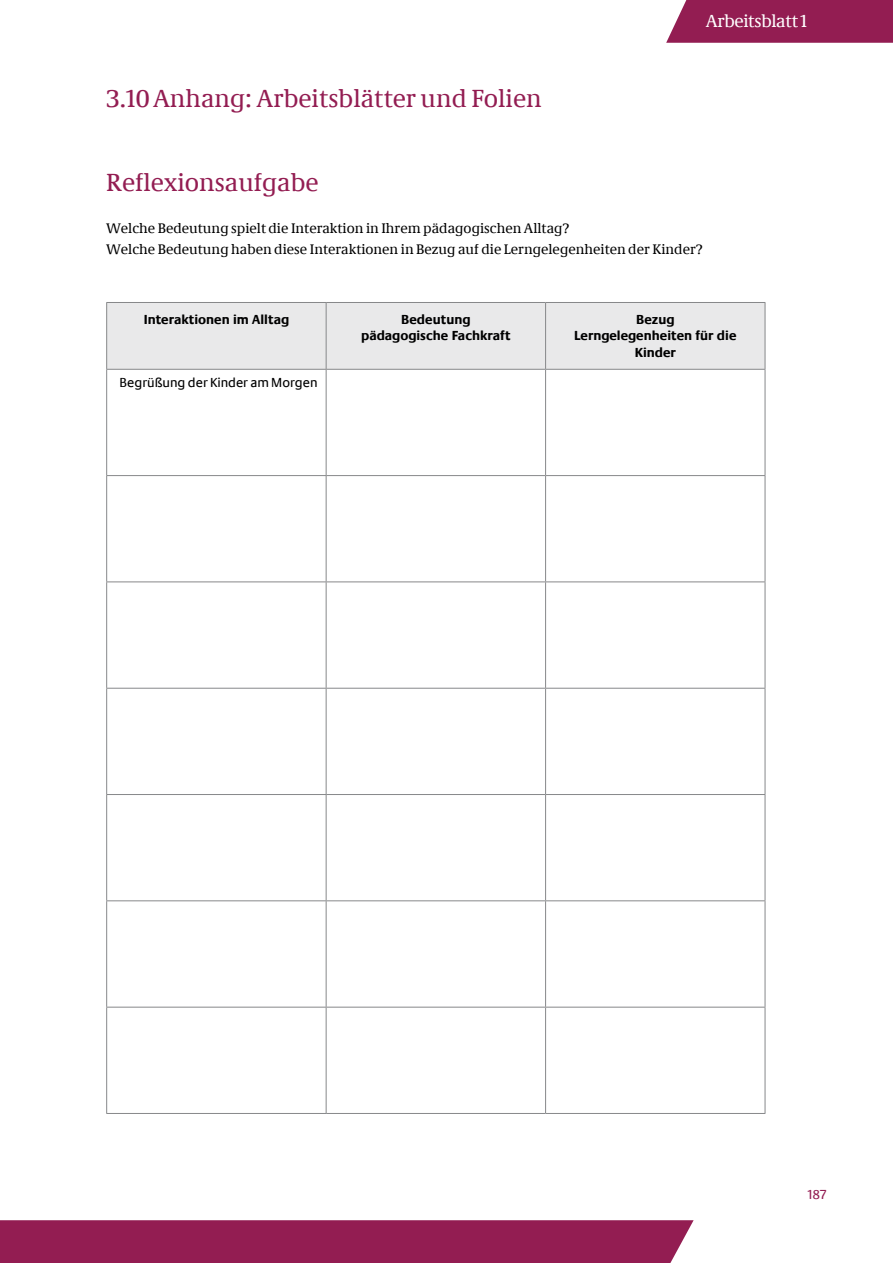
<style>
.page{position:relative;width:893px;height:1263px;background:#fff}
.page>*{position:absolute;margin:0;border:0;box-sizing:border-box;transform-origin:0 0}
.t1{font:25.5px "Neue Demos";color:#931d52}
.t2{font:18px "Neue Demos";letter-spacing:-.02em;color:#fff}
.t3{font:14.25px/21px "Neue Demos";color:#000}
.t4{font:700 13.5px/16.2px "Neue Praxis";color:#000;text-align:center}
.t5{font:13.5px "Neue Praxis";color:#000}
.t6{font:13.5px "Neue Praxis";color:#931d52}
</style>
<div class="page">
<div style="left:0;top:1220px;width:694px;height:43px;background:#931d52"></div>
<svg style="left:666px;top:0;width:227px;height:43px;background:#98285a"></svg>
<div style="left:107px;top:303px;width:658px;height:66px;background:#e9e9ea"></div>
<hr style="left:106px;top:302px;width:220px;height:1px;background:#87888a">
<hr style="left:106px;top:303px;width:1px;height:66px;background:#87888a">
<hr style="left:326px;top:302px;width:220px;height:1px;background:#87888a">
<hr style="left:326px;top:303px;width:1px;height:66px;background:#87888a">
<hr style="left:546px;top:302px;width:219px;height:1px;background:#87888a">
<hr style="left:545px;top:303px;width:1px;height:66px;background:#87888a">
<hr style="left:765px;top:303px;width:1px;height:66px;background:#87888a">
<hr style="left:106px;top:369px;width:220px;height:1px;background:#87888a">
<hr style="left:106px;top:370px;width:1px;height:105px;background:#87888a">
<hr style="left:326px;top:369px;width:220px;height:1px;background:#87888a">
<hr style="left:326px;top:370px;width:1px;height:105px;background:#87888a">
<hr style="left:546px;top:369px;width:219px;height:1px;background:#87888a">
<hr style="left:545px;top:370px;width:1px;height:105px;background:#87888a">
<hr style="left:765px;top:370px;width:1px;height:105px;background:#87888a">
<hr style="left:106px;top:475px;width:220px;height:1px;background:#87888a">
<hr style="left:106px;top:476px;width:1px;height:105px;background:#87888a">
<hr style="left:326px;top:475px;width:220px;height:1px;background:#87888a">
<hr style="left:326px;top:476px;width:1px;height:105px;background:#87888a">
<hr style="left:546px;top:475px;width:219px;height:1px;background:#87888a">
<hr style="left:545px;top:476px;width:1px;height:105px;background:#87888a">
<hr style="left:765px;top:476px;width:1px;height:105px;background:#87888a">
<hr style="left:106px;top:581px;width:220px;height:1px;background:#87888a">
<hr style="left:106px;top:582px;width:1px;height:106px;background:#87888a">
<hr style="left:326px;top:581px;width:220px;height:1px;background:#87888a">
<hr style="left:326px;top:582px;width:1px;height:106px;background:#87888a">
<hr style="left:546px;top:581px;width:219px;height:1px;background:#87888a">
<hr style="left:545px;top:582px;width:1px;height:106px;background:#87888a">
<hr style="left:765px;top:582px;width:1px;height:106px;background:#87888a">
<hr style="left:106px;top:688px;width:220px;height:1px;background:#87888a">
<hr style="left:106px;top:689px;width:1px;height:105px;background:#87888a">
<hr style="left:326px;top:688px;width:220px;height:1px;background:#87888a">
<hr style="left:326px;top:689px;width:1px;height:105px;background:#87888a">
<hr style="left:546px;top:688px;width:219px;height:1px;background:#87888a">
<hr style="left:545px;top:689px;width:1px;height:105px;background:#87888a">
<hr style="left:765px;top:689px;width:1px;height:105px;background:#87888a">
<hr style="left:106px;top:794px;width:220px;height:1px;background:#87888a">
<hr style="left:106px;top:795px;width:1px;height:105px;background:#87888a">
<hr style="left:326px;top:794px;width:220px;height:1px;background:#87888a">
<hr style="left:326px;top:795px;width:1px;height:105px;background:#87888a">
<hr style="left:546px;top:794px;width:219px;height:1px;background:#87888a">
<hr style="left:545px;top:795px;width:1px;height:105px;background:#87888a">
<hr style="left:765px;top:795px;width:1px;height:105px;background:#87888a">
<hr style="left:106px;top:900px;width:220px;height:1px;background:#87888a">
<hr style="left:106px;top:901px;width:1px;height:106px;background:#87888a">
<hr style="left:326px;top:900px;width:220px;height:1px;background:#87888a">
<hr style="left:326px;top:901px;width:1px;height:106px;background:#87888a">
<hr style="left:546px;top:900px;width:219px;height:1px;background:#87888a">
<hr style="left:545px;top:901px;width:1px;height:106px;background:#87888a">
<hr style="left:765px;top:901px;width:1px;height:106px;background:#87888a">
<hr style="left:106px;top:1007px;width:220px;height:1px;background:#87888a">
<hr style="left:106px;top:1007px;width:1px;height:106px;background:#87888a">
<hr style="left:326px;top:1007px;width:220px;height:1px;background:#87888a">
<hr style="left:326px;top:1007px;width:1px;height:106px;background:#87888a">
<hr style="left:546px;top:1007px;width:219px;height:1px;background:#87888a">
<hr style="left:545px;top:1007px;width:1px;height:106px;background:#87888a">
<hr style="left:765px;top:1007px;width:1px;height:106px;background:#87888a">
<hr style="left:106px;top:1113px;width:220px;height:1px;background:#87888a">
<hr style="left:326px;top:1113px;width:220px;height:1px;background:#87888a">
<hr style="left:546px;top:1113px;width:219px;height:1px;background:#87888a">
<h1 class="t1" style="left:106px;top:83px;width:437px">3.10Anhang: Arbeitsblätter und Folien</h1>
<p class="t2" style="left:706px;top:10px;width:103px">Arbeitsblatt 1</p>
<h1 class="t1" style="left:106px;top:167px;width:214px">Reflexionsaufgabe</h1>
<p class="t3" style="left:106px;top:218px;width:598px">Welche Bedeutung spielt die Interaktion in Ihrem pädagogischen Alltag?<br>Welche Bedeutung haben diese Interaktionen in Bezug auf die Lerngelegenheiten der Kinder?</p>
<p class="t4" style="left:144px;top:311px;width:147px">Interaktionen im Alltag</p>
<p class="t4" style="left:361px;top:311px;width:151px">Bedeutung pädagogische Fachkraft</p>
<p class="t4" style="left:574px;top:311px;width:164px">Bezug<br>Lerngelegenheiten für die<br>Kinder</p>
<p class="t5" style="left:119px;top:374px;width:200px">Begrüßung der Kinder am Morgen</p>
<p class="t6" style="left:808px;top:1186px;width:20px">187</p>
</div>
